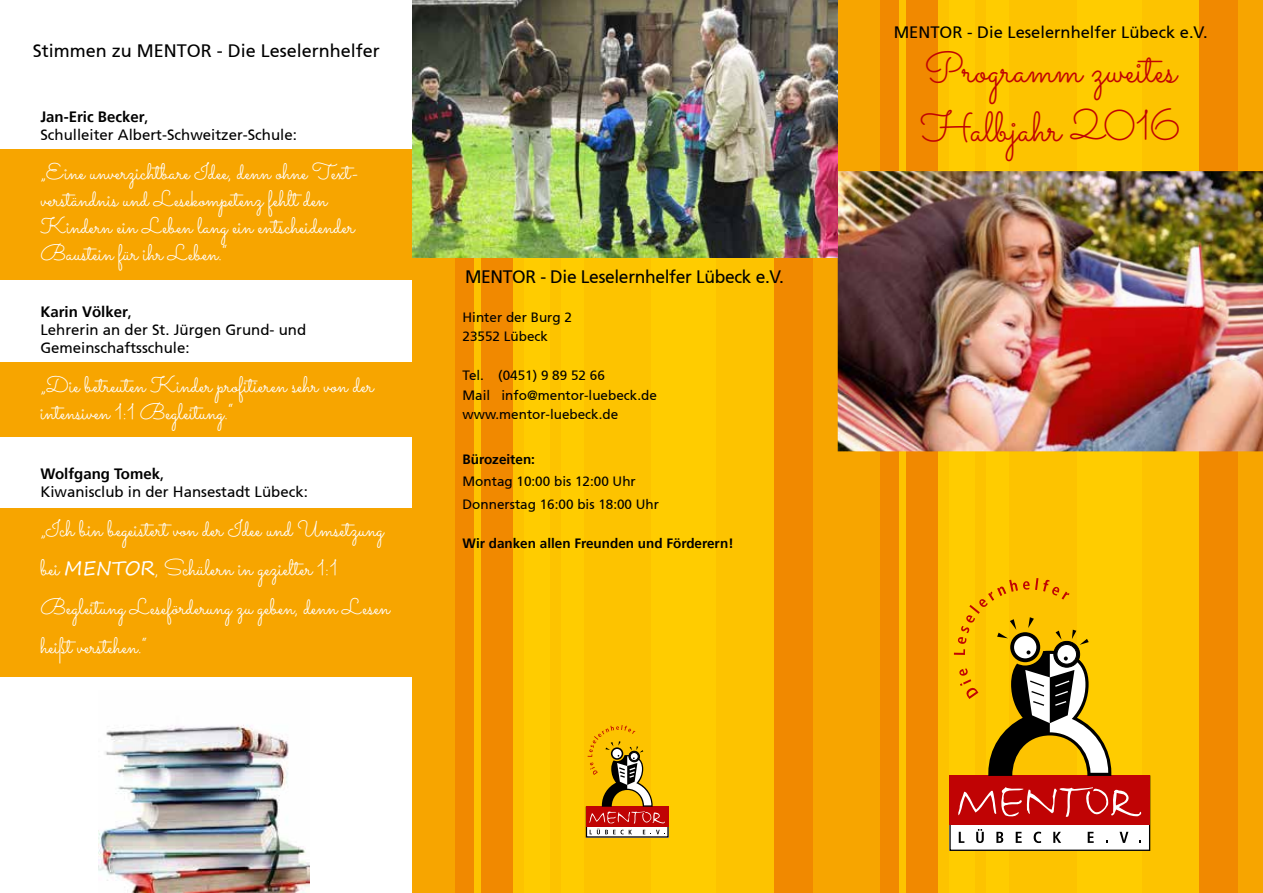
<style>
.page{position:relative;width:1263px;height:893px;background:#fff}
.page>*{position:absolute;margin:0;border:0;box-sizing:border-box;transform-origin:0 0}
.t1{font:42px/58.5px "Sacramento";color:#c00304}
.t2{font:22.5px/27px "Sacramento";color:#fff}
.t3{font:18px "Frutiger 55 Roman";letter-spacing:-.02em;color:#000}
.t4{font:18px "Frutiger 55 Roman";color:#000}
.t5{font:16.5px "Frutiger 55 Roman";color:#000}
.t6{font:15px/18px "Frutiger 55 Roman";color:#000}
.t7{font:700 15px "Frutiger 65";color:#000}
.t8{font:13.5px/19.5px "Frutiger 55 Roman";color:#000}
.t9{font:700 13.5px "Frutiger 65";color:#000}
.s1{font-family:"Frutiger 55 Roman";font-weight:400}
.s2{font-family:"Segoe Print";font-size:19.5px}
</style>
<div class="page">
<div style="left:412px;top:0;width:434px;height:893px;background:#f7a500"></div>
<div style="left:481px;top:0;width:32px;height:893px;background:#f18900"></div>
<div style="left:774px;top:0;width:39px;height:893px;background:#f18900"></div>
<div style="left:513px;top:0;width:11px;height:893px;background:#fdc300"></div>
<div style="left:716px;top:0;width:58px;height:893px;background:#fdc300"></div>
<div style="left:583px;top:0;width:68px;height:893px;background:#fdc300"></div>
<div style="left:550px;top:0;width:11px;height:893px;background:#fdc300"></div>
<div style="left:524px;top:0;width:26px;height:893px;background:#fc0"></div>
<div style="left:561px;top:0;width:22px;height:893px;background:#fc0"></div>
<div style="left:651px;top:0;width:65px;height:893px;background:#fc0"></div>
<div style="left:455px;top:0;width:19px;height:893px;background:#f18900"></div>
<div style="left:474px;top:0;width:7px;height:893px;background:#fdc300"></div>
<div style="left:838px;top:0;width:425px;height:893px;background:#f7a500"></div>
<div style="left:906px;top:0;width:32px;height:893px;background:#f18900"></div>
<div style="left:1199px;top:0;width:39px;height:893px;background:#f18900"></div>
<div style="left:938px;top:0;width:12px;height:893px;background:#fdc300"></div>
<div style="left:1141px;top:0;width:58px;height:893px;background:#fdc300"></div>
<div style="left:1008px;top:0;width:69px;height:893px;background:#fdc300"></div>
<div style="left:975px;top:0;width:11px;height:893px;background:#fdc300"></div>
<div style="left:950px;top:0;width:25px;height:893px;background:#fc0"></div>
<div style="left:986px;top:0;width:22px;height:893px;background:#fc0"></div>
<div style="left:1077px;top:0;width:64px;height:893px;background:#fc0"></div>
<div style="left:880px;top:0;width:19px;height:893px;background:#f18900"></div>
<div style="left:899px;top:0;width:7px;height:893px;background:#fdc300"></div>
<div style="left:0;top:149px;width:412px;height:131px;background:#f7a500"></div>
<div style="left:0;top:362px;width:412px;height:75px;background:#f7a500"></div>
<div style="left:0;top:509px;width:412px;height:168px;background:#f7a500"></div>
<img style="left:99px;top:724px;width:211px;height:169px">
<div style="left:950px;top:776px;width:200px;height:75px;background:#fff"></div>
<div style="left:949px;top:775px;width:201px;height:76px;border:1px solid #000"></div>
<div style="left:950px;top:776px;width:200px;height:49px;background:#c00304"></div>
<svg style="left:959px;top:832px;width:5px;height:11px"></svg>
<svg style="left:976px;top:829px;width:8px;height:14px"></svg>
<svg style="left:996px;top:832px;width:7px;height:11px"></svg>
<svg style="left:1016px;top:832px;width:6px;height:11px"></svg>
<svg style="left:1033px;top:832px;width:8px;height:11px"></svg>
<svg style="left:1053px;top:832px;width:8px;height:11px"></svg>
<svg style="left:1088px;top:832px;width:6px;height:11px"></svg>
<svg style="left:1119px;top:832px;width:9px;height:11px"></svg>
<svg style="left:958px;top:787px;width:183px;height:30px"></svg>
<svg style="left:954px;top:578px;width:157px;height:198px"></svg>
<div style="left:586px;top:807px;width:82px;height:30px;background:linear-gradient(to right,#fff,#fff)"></div>
<div style="left:586px;top:807px;width:82px;height:20px;background:#c00304"></div>
<svg style="left:588px;top:725px;width:77px;height:109px"></svg>
<img style="left:838px;top:171px;width:425px;height:280px">
<img style="left:413px;top:0;width:425px;height:258px">
<p class="t4" style="left:33px;top:40px;width:349px">Stimmen zu MENTOR - Die Leselernhelfer</p>
<p class="t7" style="left:40px;top:108px;width:110px">Jan-Eric Becker<span class="s1">,</span></p>
<p class="t6" style="left:40px;top:126px;width:258px">Schulleiter Albert-Schweitzer-Schule:</p>
<p class="t2" style="left:40px;top:158px;width:320px">„Eine unverzichtbare Idee, denn ohne Text&shy;verständnis und Lesekompetenz fehlt den Kindern ein Leben lang ein entscheidender Baustein für ihr Leben.“</p>
<p class="t7" style="left:40px;top:303px;width:93px">Karin Völker<span class="s1">,</span></p>
<p class="t6" style="left:40px;top:321px;width:267px">Lehrerin an der St. Jürgen Grund- und<br>Gemeinschaftsschule:</p>
<p class="t2" style="left:40px;top:371px;width:335px">„Die betreuten Kinder profitieren sehr von der intensiven 1:1 Begleitung.“</p>
<p class="t7" style="left:40px;top:465px;width:125px">Wolfgang Tomek<span class="s1">,</span></p>
<p class="t6" style="left:40px;top:483px;width:269px">Kiwanisclub in der Hansestadt Lübeck:</p>
<p class="t2" style="left:40px;top:509px;width:351px;line-height:39px">„Ich bin begeistert von der Idee und Umsetzung bei <span class="s2">MENTOR</span>, Schülern in gezielter 1:1<br>Begleitung Leseförderung zu geben, denn Lesen heißt verstehen.“</p>
<p class="t3" style="left:465px;top:266px;width:320px">MENTOR - Die Leselernhelfer Lübeck e.V.</p>
<p class="t8" style="left:462px;top:307px;width:111px">Hinter der Burg 2<br>23552 Lübeck</p>
<p class="t8" style="left:462px;top:366px;width:196px">Tel. (0451) 9 89 52 66<br>Mail info@mentor-luebeck.de www.mentor-luebeck.de</p>
<p class="t9" style="left:462px;top:451px;width:74px">Bürozeiten:</p>
<p class="t8" style="left:462px;top:470px;width:198px;line-height:22.5px">Montag 10:00 bis 12:00 Uhr<br>Donnerstag 16:00 bis 18:00 Uhr</p>
<p class="t9" style="left:462px;top:535px;width:273px">Wir danken allen Freunden und Förderern!</p>
<p class="t5" style="left:894px;top:23px;width:315px">MENTOR - Die Leselernhelfer Lübeck e.V.</p>
<h1 class="t1" style="left:921px;top:38px;width:261px">Programm zweites<br>Halbjahr 2016</h1>
</div>
